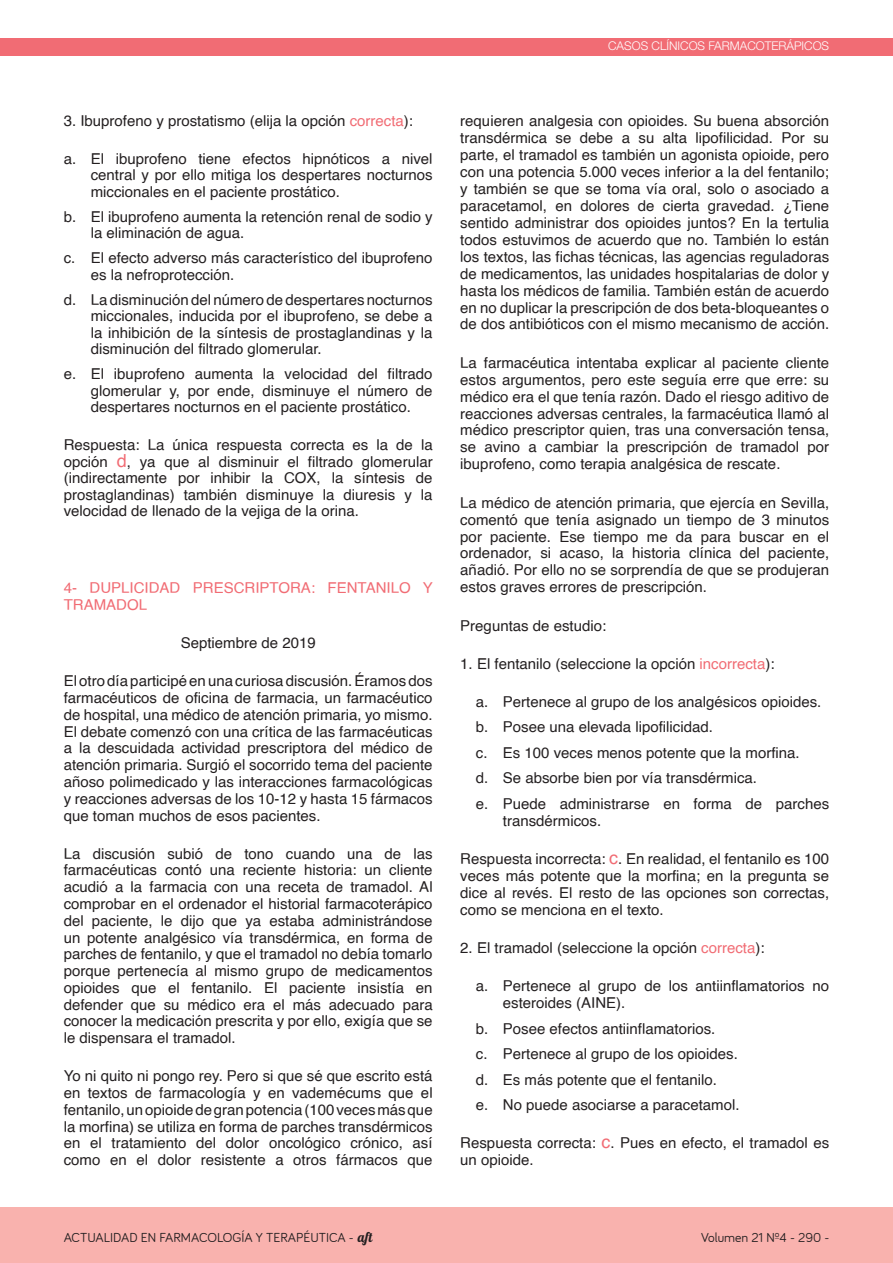
<style>
.page{position:relative;width:893px;height:1263px;background:#fff}
.page>*{position:absolute;margin:0;border:0;box-sizing:border-box;transform-origin:0 0}
.ESTANDAR_2{font:15px/17px "Helvetica";color:#231f20;text-align:justify}
.ESTANDAR_2-2{font:15px/16.8px "Helvetica";color:#f16c74}
.NUMERACIÓN{font:13.5px "Bariol";color:#231f20}
.t1{font:300 12px "Helvetica Neue";color:#fff}
.s1{color:#f16c74}
.s2{font-size:18px;color:#f16c74}
.s3{font-family:"Lobster 1.4"}
</style>
<div class="page">
<div style="left:0;top:1208px;width:893px;height:55px;background:#f9b2ae"></div>
<div style="left:0;top:38px;width:893px;height:17px;background:#f16c74"></div>
<p class="ESTANDAR_2" style="left:64px;top:113px;width:351px">3. Ibuprofeno y prostatismo (elija la opción <span class="s1">correcta</span>):</p>
<p class="ESTANDAR_2" style="left:91px;top:151px;width:343px;line-height:16.5px;text-indent:-27px">a. El ibuprofeno tiene efectos hipnóticos a nivel central y por ello mitiga los despertares nocturnos miccionales en el paciente prostático.</p>
<p class="ESTANDAR_2" style="left:91px;top:209px;width:343px;line-height:16.5px;text-indent:-27px">b. El ibuprofeno aumenta la retención renal de sodio y la eliminación de agua.</p>
<p class="ESTANDAR_2" style="left:91px;top:250px;width:343px;line-height:16.5px;text-indent:-27px">c. El efecto adverso más característico del ibuprofeno es la nefroprotección.</p>
<p class="ESTANDAR_2" style="left:91px;top:292px;width:343px;line-height:16.5px;text-indent:-27px">d. La disminución del número de despertares nocturnos miccionales, inducida por el ibuprofeno, se debe a la inhibición de la síntesis de prostaglandinas y la disminución del filtrado glomerular.</p>
<p class="ESTANDAR_2" style="left:91px;top:366px;width:343px;line-height:16.5px;text-indent:-27px">e. El ibuprofeno aumenta la velocidad del filtrado glomerular y, por ende, disminuye el número de despertares nocturnos en el paciente prostático.</p>
<p class="ESTANDAR_2" style="left:64px;top:437px;width:370px;line-height:16.5px">Respuesta: La única respuesta correcta es la de la opción <span class="s2">d</span>, ya que al disminuir el filtrado glomerular (indirectamente por inhibir la COX, la síntesis de prostaglandinas) también disminuye la diuresis y la velocidad de llenado de la vejiga de la orina.</p>
<p class="ESTANDAR_2-2" style="left:64px;top:580px;width:371px">4- DUPLICIDAD PRESCRIPTORA: FENTANILO Y<br>TRAMADOL</p>
<p class="ESTANDAR_2" style="left:181px;top:635px;width:137px">Septiembre de 2019</p>
<p class="ESTANDAR_2" style="left:64px;top:673px;width:370px">El otro día participé en una curiosa discusión. Éramos dos farmacéuticos de oficina de farmacia, un farmacéutico de hospital, una médico de atención primaria, yo mismo.<br>El debate comenzó con una crítica de las farmacéuticas a la descuidada actividad prescriptora del médico de atención primaria. Surgió el socorrido tema del paciente añoso polimedicado y las interacciones farmacológicas y reacciones adversas de los 10-12 y hasta 15 fármacos que toman muchos de esos pacientes.</p>
<p class="ESTANDAR_2" style="left:64px;top:845px;width:370px">La discusión subió de tono cuando una de las farmacéuticas contó una reciente historia: un cliente acudió a la farmacia con una receta de tramadol. Al comprobar en el ordenador el historial farmacoterápico del paciente, le dijo que ya estaba administrándose un potente analgésico vía transdérmica, en forma de parches de fentanilo, y que el tramadol no debía tomarlo porque pertenecía al mismo grupo de medicamentos opioides que el fentanilo. El paciente insistía en defender que su médico era el más adecuado para conocer la medicación prescrita y por ello, exigía que se le dispensara el tramadol.</p>
<p class="ESTANDAR_2" style="left:64px;top:1068px;width:370px">Yo ni quito ni pongo rey. Pero si que sé que escrito está en textos de farmacología y en vademécums que el fentanilo, un opioide de gran potencia (100 veces más que la morfina) se utiliza en forma de parches transdérmicos en el tratamiento del dolor oncológico crónico, así como en el dolor resistente a otros fármacos que</p>
<p class="t1" style="left:608px;top:38px;width:222px">CASOS CLÍNICOS FARMACOTERÁPICOS</p>
<p class="ESTANDAR_2" style="left:460px;top:113px;width:370px">requieren analgesia con opioides. Su buena absorción transdérmica se debe a su alta lipofilicidad. Por su parte, el tramadol es también un agonista opioide, pero con una potencia 5.000 veces inferior a la del fentanilo; y también se que se toma vía oral, solo o asociado a paracetamol, en dolores de cierta gravedad. ¿Tiene sentido administrar dos opioides juntos? En la tertulia todos estuvimos de acuerdo que no. También lo están los textos, las fichas técnicas, las agencias reguladoras de medicamentos, las unidades hospitalarias de dolor y hasta los médicos de familia. También están de acuerdo en no duplicar la prescripción de dos beta-bloqueantes o de dos antibióticos con el mismo mecanismo de acción.</p>
<p class="ESTANDAR_2" style="left:460px;top:354px;width:370px">La farmacéutica intentaba explicar al paciente cliente estos argumentos, pero este seguía erre que erre: su médico era el que tenía razón. Dado el riesgo aditivo de reacciones adversas centrales, la farmacéutica llamó al médico prescriptor quien, tras una conversación tensa, se avino a cambiar la prescripción de tramadol por ibuprofeno, como terapia analgésica de rescate.</p>
<p class="ESTANDAR_2" style="left:460px;top:494px;width:370px">La médico de atención primaria, que ejercía en Sevilla, comentó que tenía asignado un tiempo de 3 minutos por paciente. Ese tiempo me da para buscar en el ordenador, si acaso, la historia clínica del paciente, añadió. Por ello no se sorprendía de que se produjeran estos graves errores de prescripción.</p>
<p class="ESTANDAR_2" style="left:460px;top:617px;width:147px">Preguntas de estudio:</p>
<p class="ESTANDAR_2" style="left:460px;top:655px;width:316px">1. El fentanilo (seleccione la opción <span class="s1">incorrecta</span>):</p>
<p class="ESTANDAR_2" style="left:476px;top:694px;width:347px">a. Pertenece al grupo de los analgésicos opioides.</p>
<p class="ESTANDAR_2" style="left:476px;top:719px;width:239px">b. Posee una elevada lipofilicidad.</p>
<p class="ESTANDAR_2" style="left:476px;top:745px;width:325px">c. Es 100 veces menos potente que la morfina.</p>
<p class="ESTANDAR_2" style="left:476px;top:770px;width:283px">d. Se absorbe bien por vía transdérmica.</p>
<p class="ESTANDAR_2" style="left:503px;top:795px;width:328px;text-indent:-27px">e. Puede administrarse en forma de parches transdérmicos.</p>
<p class="ESTANDAR_2" style="left:460px;top:851px;width:370px">Respuesta incorrecta: <span class="s2">c</span>. En realidad, el fentanilo es 100 veces más potente que la morfina; en la pregunta se dice al revés. El resto de las opciones son correctas, como se menciona en el texto.</p>
<p class="ESTANDAR_2" style="left:460px;top:940px;width:306px">2. El tramadol (seleccione la opción <span class="s1">correcta</span>):</p>
<p class="ESTANDAR_2" style="left:503px;top:978px;width:328px;text-indent:-27px">a. Pertenece al grupo de los antiinflamatorios no esteroides (AINE).</p>
<p class="ESTANDAR_2" style="left:476px;top:1020px;width:241px">b. Posee efectos antiinflamatorios.</p>
<p class="ESTANDAR_2" style="left:476px;top:1046px;width:264px">c. Pertenece al grupo de los opioides.</p>
<p class="ESTANDAR_2" style="left:476px;top:1071px;width:243px">d. Es más potente que el fentanilo.</p>
<p class="ESTANDAR_2" style="left:476px;top:1097px;width:265px">e. No puede asociarse a paracetamol.</p>
<p class="ESTANDAR_2" style="left:460px;top:1135px;width:370px">Respuesta correcta: <span class="s2">c</span>. Pues en efecto, el tramadol es un opioide.</p>
<p class="NUMERACIÓN" style="left:64px;top:1229px;width:310px">ACTUALIDAD EN FARMACOLOGÍA Y TERAPÉUTICA - <span class="s3">aft</span></p>
<p class="NUMERACIÓN" style="left:701px;top:1229px;width:130px">Volumen 21 Nº4 - 290 -</p>
</div>
